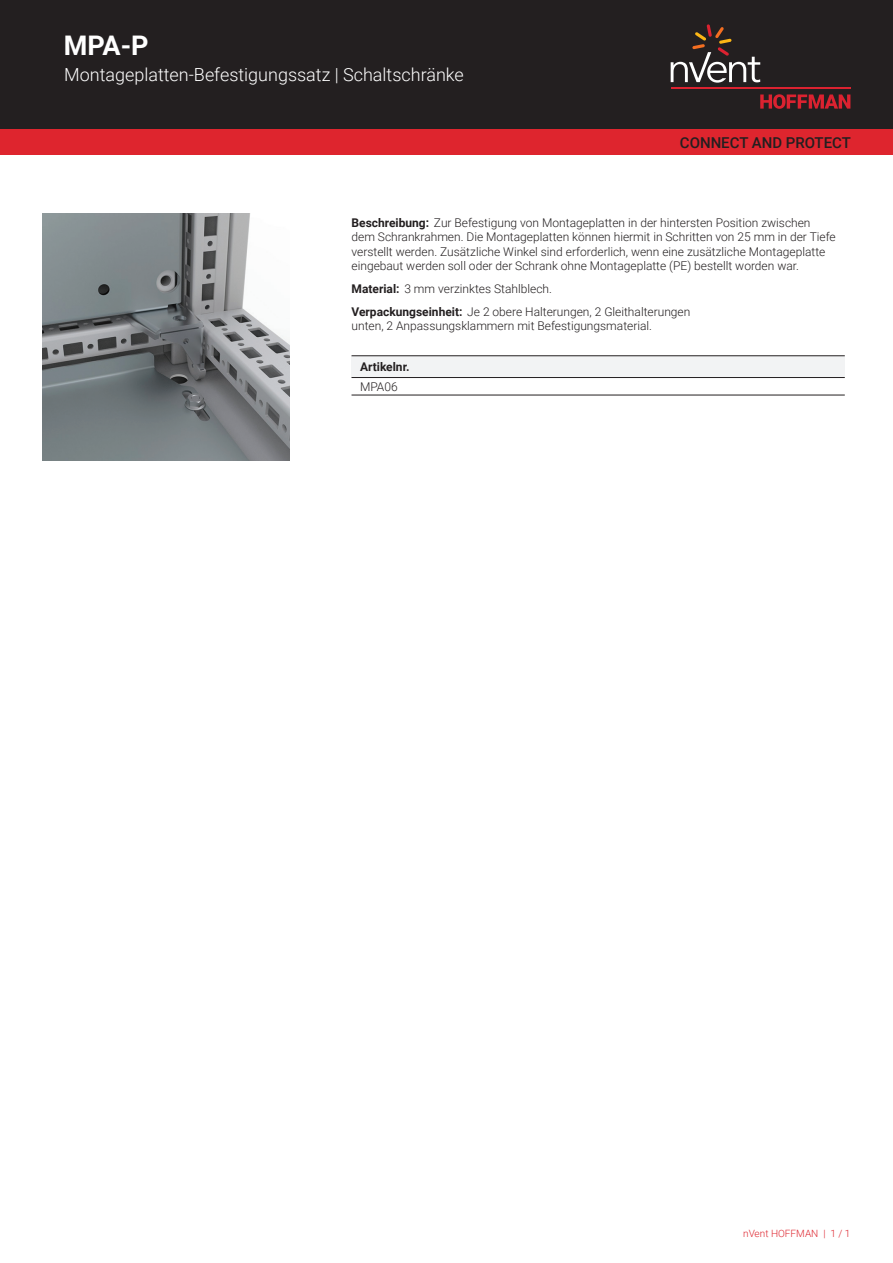
<style>
.page{position:relative;width:893px;height:1263px;background:#fff}
.page>*{position:absolute;margin:0;border:0;box-sizing:border-box;transform-origin:0 0}
.t1{font:700 27px "Roboto";color:#fff}
.t2{font:300 18px "Roboto";color:#fff}
.t3{font:500 15px "Roboto";color:#231f20}
.t4{font:300 12px/14.4px "Roboto";color:#231f20}
.t5{font:700 12px "Roboto";color:#231f20}
.t6{font:300 10.05px "Roboto";color:#de252e}
.s1{font-weight:700}
</style>
<div class="page">
<div style="left:0;top:0;width:893px;height:129px;background:#231f20"></div>
<svg style="left:760px;top:94px;width:90px;height:15px"></svg>
<hr style="left:671px;top:88px;width:179px;height:1px;background:#db2230">
<svg style="left:671px;top:24px;width:89px;height:59px"></svg>
<div style="left:0;top:129px;width:893px;height:26px;background:#de252e"></div>
<div style="left:351px;top:356px;width:494px;height:21px;background:#f2f3f4"></div>
<hr style="left:351px;top:355px;width:494px;height:1px;background:#231f20">
<hr style="left:351px;top:395px;width:494px;height:1px;background:#231f20">
<hr style="left:351px;top:377px;width:494px;height:1px;background:#231f20">
<img style="left:43px;top:213px;width:246px;height:247px">
<h1 class="t1" style="left:64px;top:27px;width:86px">MPA-P</h1>
<h2 class="t2" style="left:64px;top:62px;width:401px">Montageplatten-Befestigungssatz | Schaltschränke</h2>
<p class="t3" style="left:680px;top:132px;width:173px">CONNECT AND PROTECT</p>
<p class="t4" style="left:351px;top:215px;width:486px"><span class="s1">Beschreibung:</span> Zur Befestigung von Montageplatten in der hintersten Position zwischen dem Schrankrahmen. Die Montageplatten können hiermit in Schritten von 25 mm in der Tiefe verstellt werden. Zusätzliche Winkel sind erforderlich, wenn eine zusätzliche Montageplatte eingebaut werden soll oder der Schrank ohne Montageplatte (PE) bestellt worden war.</p>
<p class="t4" style="left:351px;top:277px;width:340px;line-height:23px"><span class="s1">Material:</span> 3 mm verzinktes Stahlblech.<br><span class="s1">Verpackungseinheit:</span> Je 2 obere Halterungen, 2 Gleithalterungen</p>
<p class="t4" style="left:351px;top:318px;width:302px">unten, 2 Anpassungsklammern mit Befestigungsmaterial.</p>
<p class="t5" style="left:360px;top:358px;width:51px">Artikelnr.</p>
<p class="t4" style="left:360px;top:379px;width:39px">MPA06</p>
<p class="t6" style="left:743px;top:1226px;width:109px">nVent HOFFMAN | 1 / 1</p>
</div>
